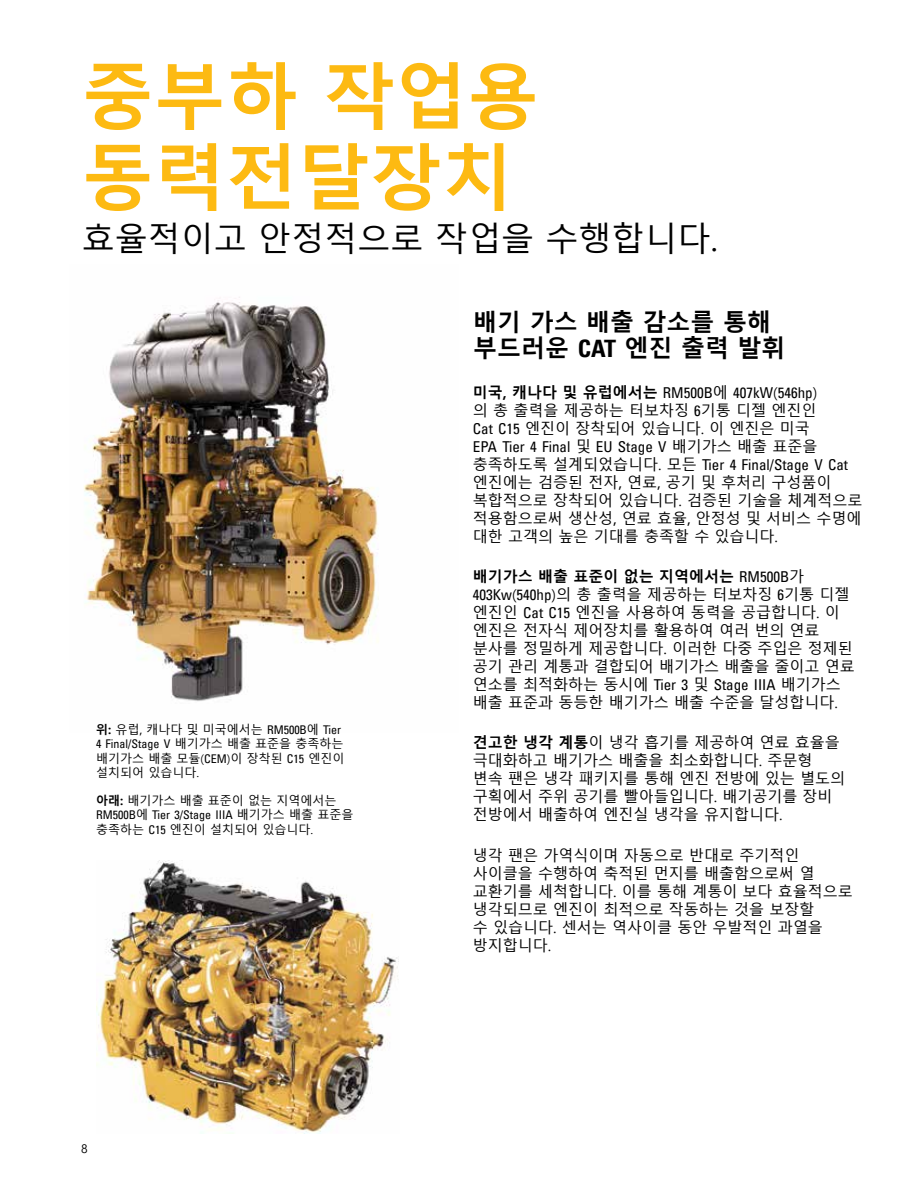
<style>
.page{position:relative;width:918px;height:1188px;background:#fff}
.page>*{position:absolute;margin:0;border:0;box-sizing:border-box;transform-origin:0 0}
.t1{font:700 72px/81px "Malgun Gothic";color:#fdba12}
.t2{font:33px "Malgun Gothic";color:#000}
.t3{font:700 24px/25.5px "Malgun Gothic";color:#000}
.t4{font:15px/18px "Malgun Gothic";color:#000}
.t5{font:condensed 15px/18px "Univers LT";color:#000}
.t6{font:12px/14.4px "Malgun Gothic";color:#000}
.t7{font:condensed 12px "Univers LT";color:#000}
.s1{font-weight:700}
.s2{font-family:"Univers LT";font-stretch:condensed}
.s3{font-family:"Malgun Gothic";font-stretch:normal}
.s4{font-family:"Malgun Gothic";font-weight:700;font-stretch:normal}
</style>
<div class="page">
<img style="left:84px;top:297px;width:295px;height:404px">
<img style="left:96px;top:861px;width:303px;height:273px">
<h1 class="t1" style="left:82px;top:58px;width:459px">중부하 작업용 동력전달장치</h1>
<h2 class="t2" style="left:82px;top:220px;width:638px">효율적이고 안정적으로 작업을 수행합니다.</h2>
<p class="t6" style="left:96px;top:723px;width:247px"><span class="s1">위:</span> 유럽<span class="s2">,</span> 캐나다 및 미국에서는 <span class="s2">RM500B</span>에 <span class="s2">Tier</span></p>
<p class="t7" style="left:96px;top:737px;width:249px">4 Final/Stage V <span class="s3">배기가스 배출 표준을 충족하는</span></p>
<p class="t6" style="left:96px;top:751px;width:250px">배기가스 배출 모듈(<span class="s2">CEM</span>)이 장착된 <span class="s2">C15</span> 엔진이 설치되어 있습니다.</p>
<p class="t6" style="left:96px;top:794px;width:242px"><span class="s1">아래:</span> 배기가스 배출 표준이 없는 지역에서는</p>
<p class="t7" style="left:96px;top:808px;width:259px">RM500B<span class="s3">에</span> Tier 3/Stage IIIA <span class="s3">배기가스 배출 표준을</span></p>
<p class="t6" style="left:96px;top:823px;width:218px">충족하는 <span class="s2">C15</span> 엔진이 설치되어 있습니다.</p>
<p class="t6" style="left:81px;top:1142px;width:8px">8</p>
<h3 class="t3" style="left:473px;top:310px;width:314px">배기 가스 배출 감소를 통해 부드러운 <span class="s2">CAT</span> 엔진 출력 발휘</h3>
<p class="t5" style="left:473px;top:383px;width:346px"><span class="s4">미국, 캐나다 및 유럽에서는</span> RM500B<span class="s3">에</span> 407kW<span class="s3">(</span>546hp<span class="s3">)</span></p>
<p class="t4" style="left:473px;top:401px;width:345px">의 총 출력을 제공하는 터보차징 <span class="s2">6</span>기통 디젤 엔진인<br><span class="s2">Cat C15</span> 엔진이 장착되어 있습니다. 이 엔진은 미국</p>
<p class="t5" style="left:473px;top:437px;width:377px">EPA Tier 4 Final <span class="s3">및</span> EU Stage V <span class="s3">배기가스 배출 표준을 충족하도록 설계되었습니다. 모든</span> Tier 4 Final/Stage V Cat</p>
<p class="t4" style="left:473px;top:473px;width:391px">엔진에는 검증된 전자<span class="s2">,</span> 연료<span class="s2">,</span> 공기 및 후처리 구성품이 복합적으로 장착되어 있습니다. 검증된 기술을 체계적으로 적용함으로써 생산성<span class="s2">,</span> 연료 효율<span class="s2">,</span> 안정성 및 서비스 수명에 대한 고객의 높은 기대를 충족할 수 있습니다.</p>
<p class="t4" style="left:473px;top:568px;width:383px"><span class="s1">배기가스 배출 표준이 없는 지역에서는</span> <span class="s2">RM500B</span>가<br><span class="s2">403Kw</span>(<span class="s2">540hp</span>)의 총 출력을 제공하는 터보차징 <span class="s2">6</span>기통 디젤 엔진인 <span class="s2">Cat C15</span> 엔진을 사용하여 동력을 공급합니다. 이 엔진은 전자식 제어장치를 활용하여 여러 번의 연료 분사를 정밀하게 제공합니다. 이러한 다중 주입은 정제된 공기 관리 계통과 결합되어 배기가스 배출을 줄이고 연료 연소를 최적화하는 동시에 <span class="s2">Tier 3</span> 및 <span class="s2">Stage IIIA</span> 배기가스 배출 표준과 동등한 배기가스 배출 수준을 달성합니다.</p>
<p class="t4" style="left:473px;top:734px;width:374px"><span class="s1">견고한 냉각 계통</span>이 냉각 흡기를 제공하여 연료 효율을 극대화하고 배기가스 배출을 최소화합니다. 주문형 변속 팬은 냉각 패키지를 통해 엔진 전방에 있는 별도의 구획에서 주위 공기를 빨아들입니다. 배기공기를 장비 전방에서 배출하여 엔진실 냉각을 유지합니다.</p>
<p class="t4" style="left:473px;top:846px;width:381px">냉각 팬은 가역식이며 자동으로 반대로 주기적인 사이클을 수행하여 축적된 먼지를 배출함으로써 열 교환기를 세척합니다. 이를 통해 계통이 보다 효율적으로 냉각되므로 엔진이 최적으로 작동하는 것을 보장할<br>수 있습니다. 센서는 역사이클 동안 우발적인 과열을 방지합니다.</p>
</div>
